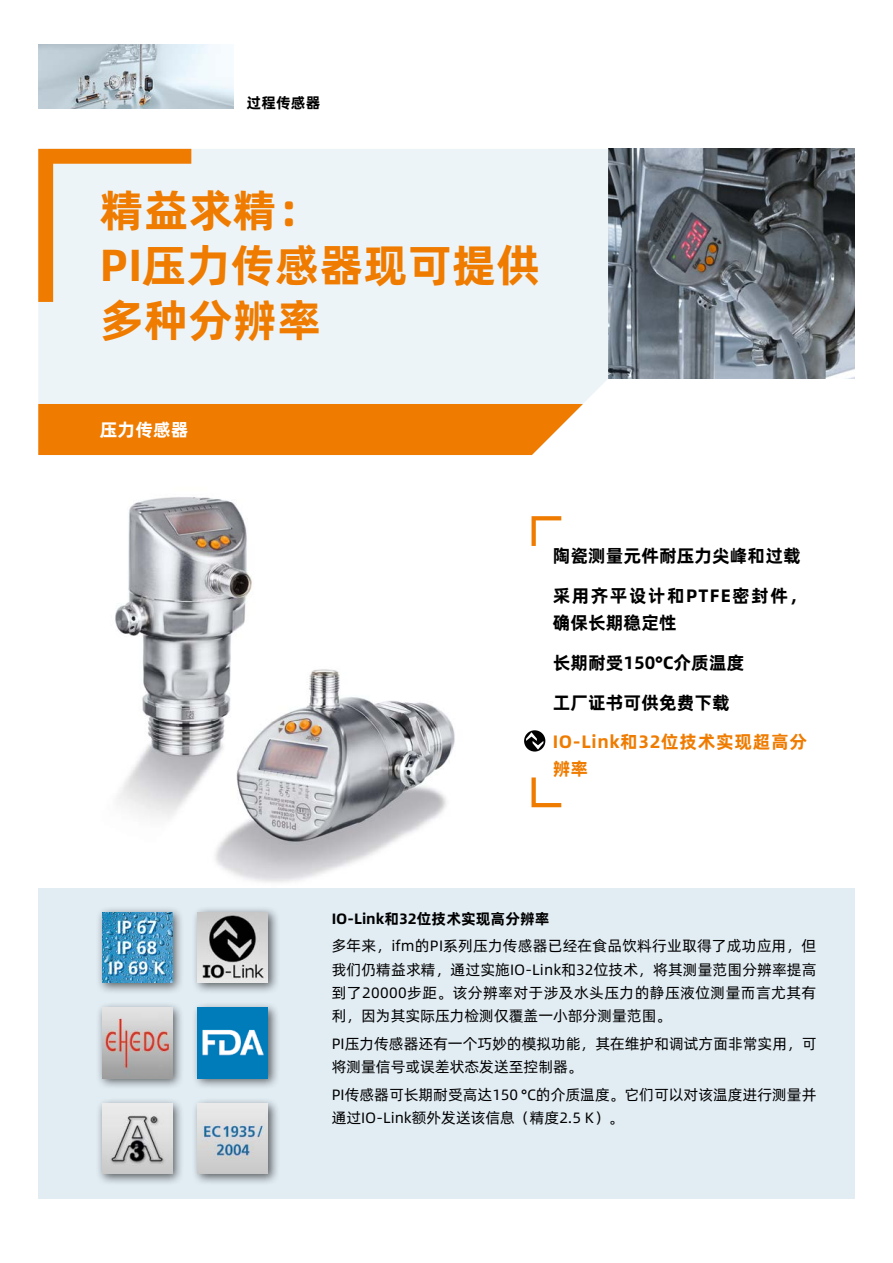
<style>
.page{position:relative;width:893px;height:1263px;background:#fff}
.page>*{position:absolute;margin:0;border:0;box-sizing:border-box;transform-origin:0 0}
.Box_Headline{font:45px/55.3px "Alibaba Pu Hui Ti B";color:#ef7c00}
.Features{font:18px "Alibaba Pu Hui Ti B";color:#000}
.Features-2{font:18px/27px "Alibaba Pu Hui Ti B";letter-spacing:.075em;color:#000}
.Features_orange{font:18px/27px "Alibaba Pu Hui Ti B";letter-spacing:.035em;color:#ef7c00}
.Box_Subheadline{font:18px "Alibaba Pu Hui Ti B";color:#fff}
.Fließtext{font:15px/23.4px "Alibaba Pu Hui Ti R";color:#000}
.Fließtext_Headline{font:15px "Alibaba Pu Hui Ti B";color:#000}
.Box_Produktgruppe{font:15px "Alibaba Pu Hui Ti B";color:#000}
</style>
<div class="page">
<img style="left:38px;top:497px;width:467px;height:392px">
<img style="left:608px;top:149px;width:247px;height:229px">
<div style="left:38px;top:889px;width:817px;height:310px;background:#e1ecf3"></div>
<div style="left:38px;top:149px;width:570px;height:255px;background:#edf4f8"></div>
<div style="left:38px;top:404px;width:545px;height:51px;background:#ef7c00"></div>
<img style="left:38px;top:45px;width:196px;height:63px">
<svg style="left:38px;top:149px;width:153px;height:153px;background:#edddca"></svg>
<div style="left:192px;top:906px;width:88px;height:88px;background:#000;opacity:.6"></div>
<img style="left:198px;top:912px;width:70px;height:70px">
<div style="left:96px;top:1001px;width:89px;height:89px;background:#000;opacity:.6"></div>
<img style="left:102px;top:1008px;width:70px;height:70px">
<div style="left:192px;top:1001px;width:88px;height:89px;background:#000;opacity:.6"></div>
<img style="left:198px;top:1008px;width:70px;height:70px">
<div style="left:192px;top:1097px;width:88px;height:89px;background:#000;opacity:.6"></div>
<img style="left:198px;top:1103px;width:70px;height:71px">
<div style="left:96px;top:1097px;width:89px;height:89px;background:#000;opacity:.6"></div>
<img style="left:102px;top:1103px;width:70px;height:71px">
<div style="left:96px;top:906px;width:89px;height:88px;background:#000;opacity:.6"></div>
<img style="left:102px;top:912px;width:70px;height:70px">
<svg style="left:531px;top:516px;width:30px;height:30px"></svg>
<svg style="left:524px;top:730px;width:21px;height:21px"></svg>
<svg style="left:526px;top:732px;width:17px;height:18px"></svg>
<svg style="left:531px;top:777px;width:30px;height:30px"></svg>
<p class="Box_Produktgruppe" style="left:247px;top:91px;width:75px">过程传感器</p>
<p class="Box_Headline" style="left:100px;top:179px;width:223px">精益求精：</p>
<p class="Box_Headline" style="left:100px;top:235px;width:442px">PI压力传感器现可提供多种分辨率</p>
<p class="Box_Subheadline" style="left:100px;top:416px;width:90px">压力传感器</p>
<p class="Features" style="left:553px;top:542px;width:249px">陶瓷测量元件耐压力尖峰和过载</p>
<p class="Features-2" style="left:553px;top:581px;width:256px">采用齐平设计和PTFE密封件，确保长期稳定性</p>
<p class="Features" style="left:553px;top:648px;width:193px">长期耐受150°C介质温度</p>
<p class="Features" style="left:553px;top:688px;width:179px">工厂证书可供免费下载</p>
<p class="Features_orange" style="left:553px;top:727px;width:256px">IO-Link和32位技术实现超高分辨率</p>
<p class="Fließtext_Headline" style="left:332px;top:906px;width:219px">IO-Link和32位技术实现高分辨率</p>
<p class="Fließtext" style="left:332px;top:933px;width:486px;text-align:justify">多年来，ifm的PI系列压力传感器已经在食品饮料行业取得了成功应用，但我们仍精益求精，通过实施IO-Link和32位技术，将其测量范围分辨率提高到了20000步距。该分辨率对于涉及水头压力的静压液位测量而言尤其有利，因为其实际压力检测仅覆盖一小部分测量范围。</p>
<p class="Fließtext" style="left:332px;top:1031px;width:486px">PI压力传感器还有一个巧妙的模拟功能，其在维护和调试方面非常实用，可将测量信号或误差状态发送至控制器。</p>
<p class="Fließtext" style="left:332px;top:1082px;width:486px">PI传感器可长期耐受高达150 °C的介质温度。它们可以对该温度进行测量并通过IO-Link额外发送该信息（精度2.5 K）。</p>
</div>
